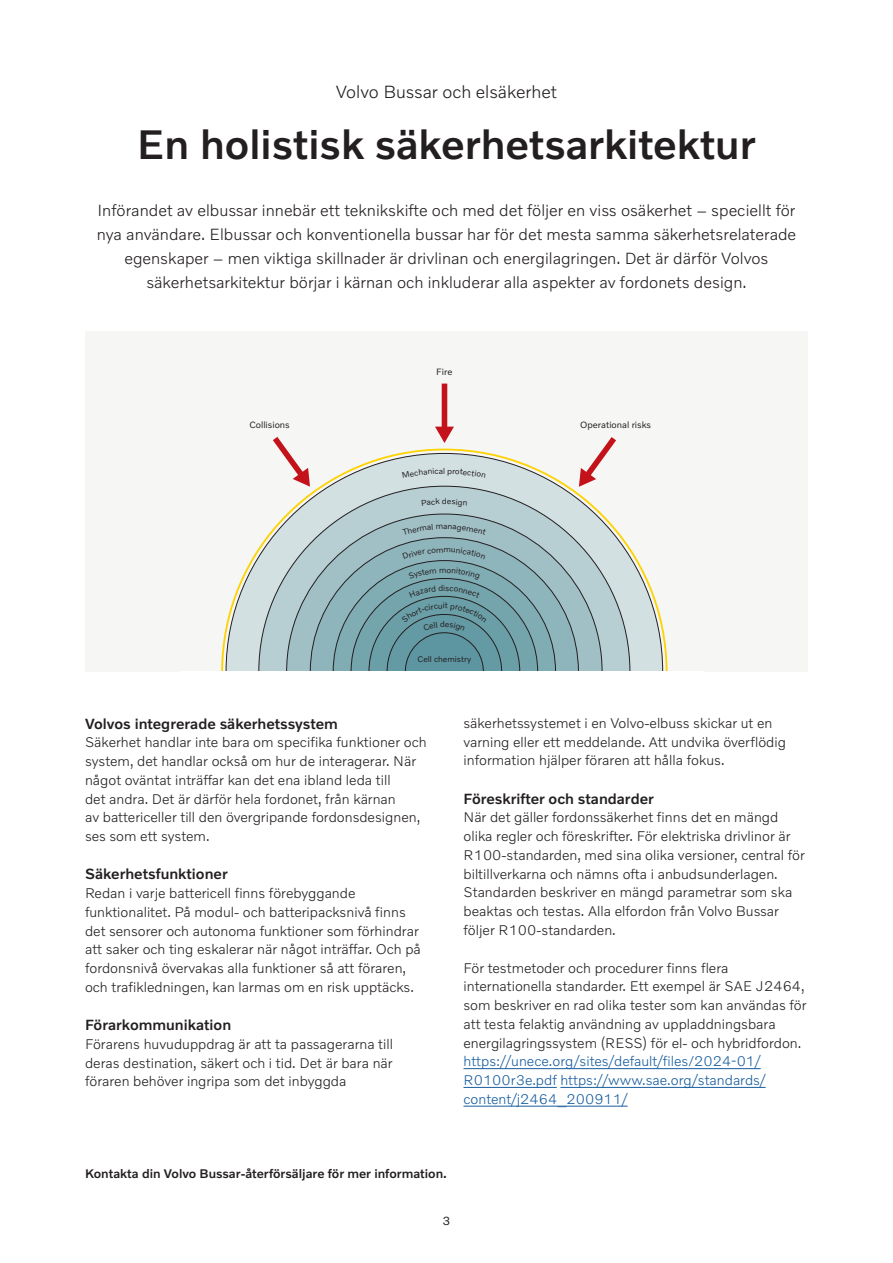
<style>
.page{position:relative;width:893px;height:1263px;background:#fff}
.page>*{position:absolute;margin:0;border:0;box-sizing:border-box;transform-origin:0 0}
.t1{font:700 42px "Volvo Novum 3.1";color:#231f20}
.t2{font:300 18px "Volvo Novum 3.1";color:#231f20}
.t3{font:300 16.5px/24px "Volvo Novum 3.1";color:#231f20;text-align:center}
.t4{font:700 15px "Volvo Novum 3.1";color:#231f20}
.t5{font:300 14.25px/18.8px "Volvo Novum 3.1";color:#231f20}
.t6{font:300 14.25px/18.8px "Volvo Novum 3.1";color:#175d9e}
.t7{font:700 12.75px "Volvo Novum 3.1";color:#231f20}
.t8{font:12px "Volvo Novum 3.1";color:#231f20}
.t9{font:9.3px "Volvo Novum 3.1";color:#231f20}
.t10{font:8.4px "Volvo Novum 3.1";color:#231f20}
</style>
<div class="page">
<div style="left:85px;top:332px;width:723px;height:340px;background:#f6f6f5"></div>
<svg style="left:221px;top:449px;width:446px;height:222px"></svg>
<svg style="left:267px;top:437px;width:43px;height:50px"></svg>
<div style="left:442px;top:384px;width:5px;height:45px;background:#c4121a"></div>
<svg style="left:435px;top:427px;width:19px;height:16px"></svg>
<svg style="left:579px;top:437px;width:43px;height:50px"></svg>
<hr style="left:463px;top:1068px;width:298px;height:1px;background:#175d9e">
<hr style="left:463px;top:1087px;width:94px;height:1px;background:#175d9e">
<hr style="left:560px;top:1087px;width:206px;height:1px;background:#175d9e">
<hr style="left:463px;top:1106px;width:165px;height:1px;background:#175d9e">
<svg style="left:402px;top:468px;width:84px;height:10px"></svg>
<svg style="left:422px;top:498px;width:45px;height:9px"></svg>
<svg style="left:310px;top:524px;width:269px;height:147px;background:#83aab1"></svg>
<p class="t2" style="left:336px;top:80px;width:223px">Volvo Bussar och elsäkerhet</p>
<h1 class="t1" style="left:137px;top:118px;width:620px">En holistisk säkerhetsarkitektur</h1>
<p class="t3" style="left:97px;top:197px;width:701px">Införandet av elbussar innebär ett teknikskifte och med det följer en viss osäkerhet – speciellt för nya användare. Elbussar och konventionella bussar har för det mesta samma säkerhetsrelaterade egenskaper – men viktiga skillnader är drivlinan och energilagringen. Det är därför Volvos säkerhetsarkitektur börjar i kärnan och inkluderar alla aspekter av fordonets design.</p>
<p class="t9" style="left:436px;top:366px;width:18px">Fire</p>
<p class="t9" style="left:249px;top:419px;width:42px">Collisions</p>
<p class="t9" style="left:580px;top:419px;width:72px">Operational risks</p>
<p class="t10" style="left:417px;top:654px;width:55px">Cell chemistry</p>
<p class="t4" style="left:85px;top:714px;width:254px">Volvos integrerade säkerhetssystem</p>
<p class="t5" style="left:85px;top:733px;width:343px">Säkerhet handlar inte bara om specifika funktioner och system, det handlar också om hur de interagerar. När något oväntat inträffar kan det ena ibland leda till<br>det andra. Det är därför hela fordonet, från kärnan<br>av battericeller till den övergripande fordonsdesignen, ses som ett system.</p>
<p class="t4" style="left:85px;top:865px;width:144px">Säkerhetsfunktioner</p>
<p class="t5" style="left:85px;top:883px;width:337px">Redan i varje battericell finns förebyggande funktionalitet. På modul- och batteripacksnivå finns det sensorer och autonoma funktioner som förhindrar att saker och ting eskalerar när något inträffar. Och på fordonsnivå övervakas alla funktioner så att föraren, och trafikledningen, kan larmas om en risk upptäcks.</p>
<p class="t4" style="left:85px;top:1015px;width:148px">Förarkommunikation</p>
<p class="t5" style="left:85px;top:1034px;width:310px;text-align:justify">Förarens huvuduppdrag är att ta passagerarna till deras destination, säkert och i tid. Det är bara när föraren behöver ingripa som det inbyggda</p>
<p class="t5" style="left:463px;top:713px;width:324px">säkerhetssystemet i en Volvo-elbuss skickar ut en varning eller ett meddelande. Att undvika överflödig information hjälper föraren att hålla fokus.</p>
<p class="t4" style="left:463px;top:789px;width:192px">Föreskrifter och standarder</p>
<p class="t5" style="left:463px;top:808px;width:343px">När det gäller fordonssäkerhet finns det en mängd olika regler och föreskrifter. För elektriska drivlinor är R100-standarden, med sina olika versioner, central för biltillverkarna och nämns ofta i anbudsunderlagen.<br>Standarden beskriver en mängd parametrar som ska beaktas och testas. Alla elfordon från Volvo Bussar följer R100-standarden.</p>
<p class="t5" style="left:463px;top:958px;width:345px">För testmetoder och procedurer finns flera internationella standarder. Ett exempel är SAE J2464, som beskriver en rad olika tester som kan användas för att testa felaktig användning av uppladdningsbara energilagringssystem (RESS) för el- och hybridfordon.</p>
<p class="t6" style="left:463px;top:1051px;width:304px">https://unece.org/sites/default/files/2024-01/<br>R0100r3e.pdf https://www.sae.org/standards/ content/j2464_200911/</p>
<p class="t7" style="left:85px;top:1165px;width:363px">Kontakta din Volvo Bussar-återförsäljare för mer information.</p>
<p class="t8" style="left:443px;top:1213px;width:9px">3</p>
</div>
